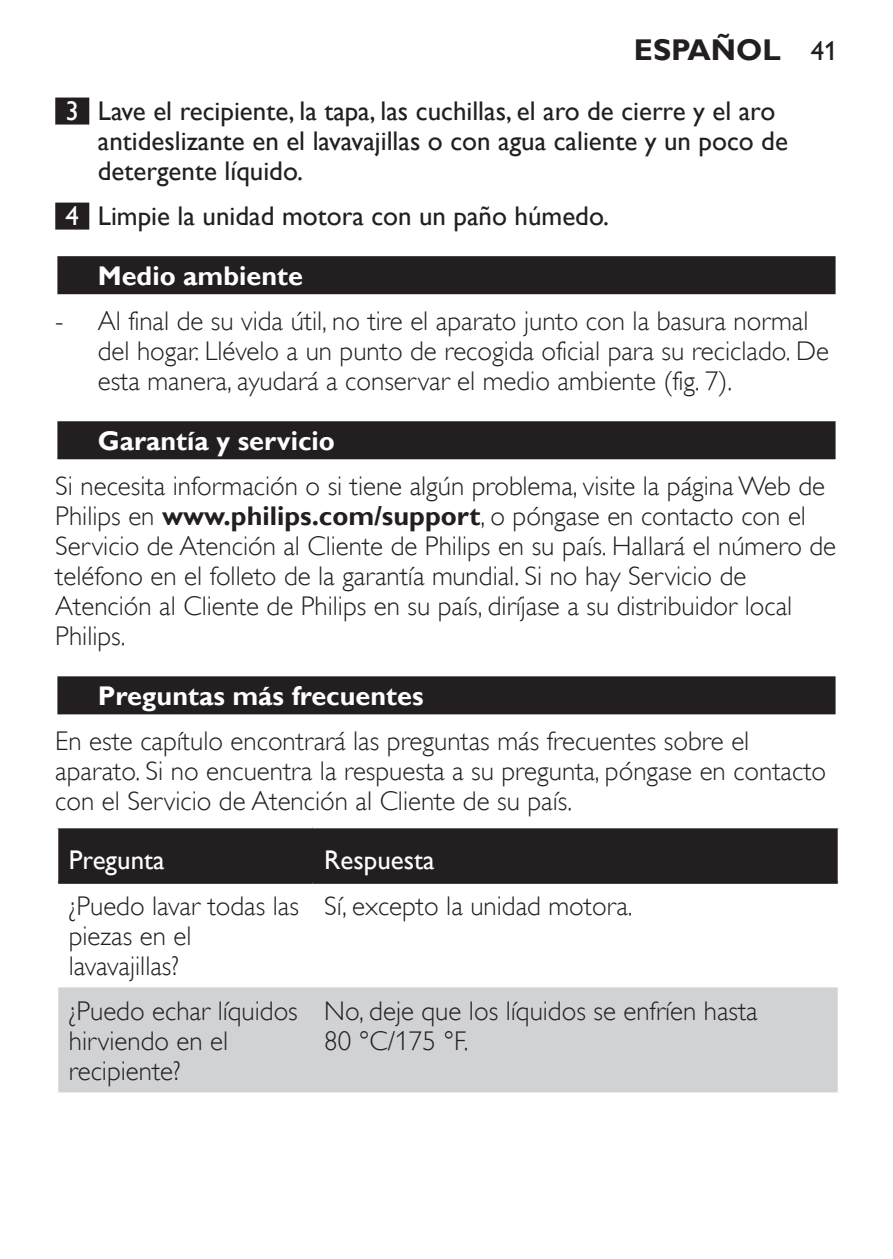
<style>
.page{position:relative;width:893px;height:1259px;background:#fff}
.page>*{position:absolute;margin:0;border:0;box-sizing:border-box;transform-origin:0 0}
.t1{font:700 30px "Gill Sans Alt One WGL";color:#231f20}
.t2{font:27px/30px "Gill Sans Alt One WGL Light";color:#231f20}
.t3{font:27px/30px "Gill Sans Alt One WGL";color:#231f20}
.t4{font:700 27px "Gill Sans Alt One WGL";color:#fff}
.t5{font:27px "Gill Sans Alt One WGL";color:#fff}
.s1{font-weight:400;font-size:27px}
.s2{color:#fff}
.s3{font-family:"Gill Sans Alt One WGL";font-weight:700}
</style>
<div class="page">
<div style="left:55px;top:98px;width:34px;height:27px;background:#231f20"></div>
<div style="left:55px;top:203px;width:34px;height:27px;background:#231f20"></div>
<div style="left:55px;top:254px;width:783px;height:43px;background:linear-gradient(to right,#cecdce,#cecdce)"></div>
<div style="left:57px;top:256px;width:779px;height:38px;background:#231f20"></div>
<div style="left:55px;top:419px;width:783px;height:43px;background:linear-gradient(to right,#c0bebf,#c0bebf)"></div>
<div style="left:57px;top:421px;width:779px;height:38px;background:#231f20"></div>
<div style="left:55px;top:674px;width:783px;height:43px;background:linear-gradient(to right,#a9a8a8,#a9a8a8)"></div>
<div style="left:57px;top:676px;width:779px;height:38px;background:#231f20"></div>
<div style="left:58px;top:828px;width:780px;height:53px;background:#231f20"></div>
<div style="left:58px;top:987px;width:780px;height:105px;background:#d1d2d4"></div>
<hr style="left:58px;top:881px;width:254px;height:3px;background:#231f20">
<hr style="left:312px;top:881px;width:526px;height:3px;background:#231f20">
<p class="t1" style="left:634px;top:29px;width:205px">Español <span class="s1">41</span></p>
<p class="t3" style="left:98px;top:96px;width:692px;text-indent:-32px"><span class="s2">3</span> Lave el recipiente, la tapa, las cuchillas, el aro de cierre y el aro antideslizante en el lavavajillas o con agua caliente y un poco de detergente líquido.</p>
<p class="t3" style="left:66px;top:201px;width:545px"><span class="s2">4</span> Limpie la unidad motora con un paño húmedo.</p>
<p class="t4" style="left:98px;top:257px;width:207px">Medio ambiente</p>
<p class="t2" style="left:98px;top:306px;width:733px;text-indent:-43px">- Al final de su vida útil, no tire el aparato junto con la basura normal del hogar. Llévelo a un punto de recogida oficial para su reciclado. De esta manera, ayudará a conservar el medio ambiente (fig. 7).</p>
<p class="t4" style="left:98px;top:422px;width:239px">Garantía y servicio</p>
<p class="t2" style="left:55px;top:471px;width:782px">Si necesita información o si tiene algún problema, visite la página Web de Philips en <span class="s3">www.philips.com/support</span>, o póngase en contacto con el Servicio de Atención al Cliente de Philips en su país. Hallará el número de teléfono en el folleto de la garantía mundial. Si no hay Servicio de Atención al Cliente de Philips en su país, diríjase a su distribuidor local Philips.</p>
<p class="t4" style="left:98px;top:677px;width:327px">Preguntas más frecuentes</p>
<p class="t2" style="left:55px;top:726px;width:772px">En este capítulo encontrará las preguntas más frecuentes sobre el aparato. Si no encuentra la respuesta a su pregunta, póngase en contacto con el Servicio de Atención al Cliente de su país.</p>
<p class="t5" style="left:69px;top:841px;width:97px">Pregunta</p>
<p class="t5" style="left:324px;top:841px;width:112px">Respuesta</p>
<p class="t2" style="left:69px;top:891px;width:232px">¿Puedo lavar todas las piezas en el lavavajillas?</p>
<p class="t2" style="left:324px;top:891px;width:310px">Sí, excepto la unidad motora.</p>
<p class="t2" style="left:69px;top:996px;width:231px">¿Puedo echar líquidos hirviendo en el recipiente?</p>
<p class="t2" style="left:324px;top:996px;width:435px">No, deje que los líquidos se enfríen hasta<br>80 °C/175 °F.</p>
</div>
